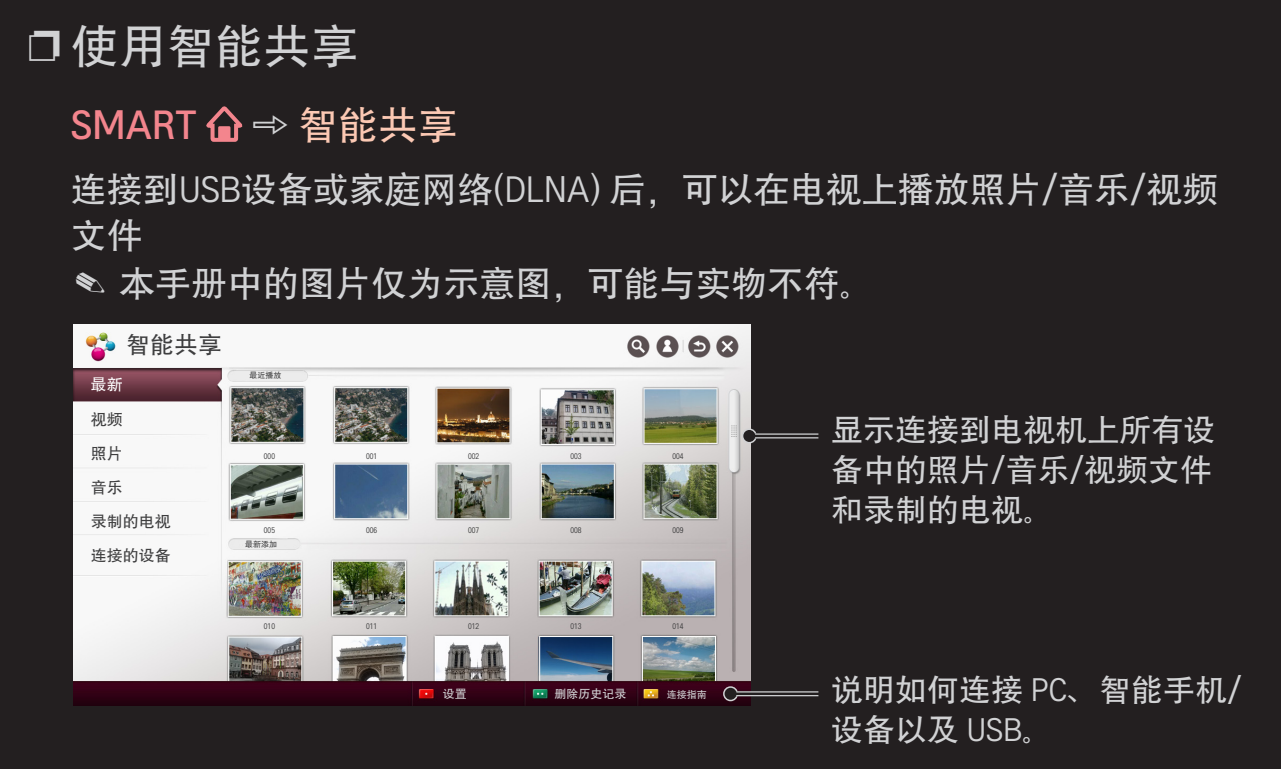
<style>
.page{position:relative;width:1281px;height:769px;background:#fff}
.page>*{position:absolute;margin:0;border:0;box-sizing:border-box;transform-origin:0 0}
.t1{font:48px "LG Display";color:#d1d2d4}
.t2{font:40px "LG Display";color:#f3858d}
.t3{font:40px "LG Display";color:#fcc9b4}
.t4{font:36px/46.8px "LG Display Light";color:#d1d2d4}
.t5{font:32px/40px "LG Display Light";color:#d1d2d4;text-align:justify}
.t6{font:24px "LG Display Light";color:#3e3e3f}
.t7{font:16px/34px "LG Display Light";color:#3e3e3f}
.t8{font:16px "LG Display Light";color:#fff}
.t9{font:12px "LG Display Light";color:#d1d2d4}
.t10{font:10px "LG Display Light";color:#d1d2d4}
.t11{font:8px "LG Display Light";color:#3e3e3f}
.s1{font-size:42px}
.s2{color:#d1d2d4}
</style>
<div class="page">
<div style="left:0;top:0;width:1280px;height:768px;background:#231f20"></div>
<svg style="left:206px;top:108px;width:37px;height:34px"></svg>
<img style="left:74px;top:324px;width:676px;height:380px">
<div style="left:741px;top:428px;width:15px;height:15px;border:3px solid #d1d2d4;border-radius:50%"></div>
<svg style="left:755px;top:434px;width:63px;height:3px"></svg>
<hr style="left:753px;top:437px;width:65px;height:1px;background:#d1d2d4">
<hr style="left:753px;top:433px;width:65px;height:1px;background:#d1d2d4">
<div style="left:743px;top:429px;width:12px;height:12px;background:#231f20;border-radius:50%"></div>
<div style="left:723px;top:685px;width:14px;height:15px;border:3px solid #d1d2d4;border-radius:50%"></div>
<svg style="left:736px;top:692px;width:82px;height:2px"></svg>
<hr style="left:734px;top:694px;width:84px;height:1px;background:#d1d2d4">
<hr style="left:734px;top:690px;width:84px;height:2px;background:#d1d2d4">
<div style="left:724px;top:687px;width:12px;height:12px;background:#231f20;border-radius:50%"></div>
<h1 class="t1" style="left:28px;top:9px;width:332px"><span class="s1">❐</span> 使用智能共享</h1>
<p class="t2" style="left:71px;top:95px;width:127px">SMART</p>
<p class="t3" style="left:252px;top:95px;width:208px"><span class="s2">➾</span> 智能共享</p>
<p class="t4" style="left:71px;top:163px;width:1148px">连接到USB设备或家庭网络(DLNA) 后，可以在电视上播放照片/音乐/视频文件<br>✎ 本手册中的图片仅为示意图，可能与实物不符。</p>
<p class="t6" style="left:126px;top:326px;width:97px">智能共享</p>
<p class="t8" style="left:91px;top:372px;width:33px">最新</p>
<p class="t7" style="left:91px;top:400px;width:81px">视频<br>照片<br>音乐<br>录制的电视连接的设备</p>
<p class="t11" style="left:249px;top:369px;width:34px">最近播放</p>
<p class="t11" style="left:264px;top:450px;width:13px">000</p>
<p class="t11" style="left:366px;top:450px;width:13px">001</p>
<p class="t11" style="left:468px;top:450px;width:13px">002</p>
<p class="t11" style="left:570px;top:450px;width:13px">003</p>
<p class="t11" style="left:672px;top:450px;width:13px">004</p>
<p class="t11" style="left:264px;top:524px;width:13px">005</p>
<p class="t11" style="left:366px;top:524px;width:13px">006</p>
<p class="t11" style="left:468px;top:524px;width:13px">007</p>
<p class="t11" style="left:570px;top:524px;width:13px">008</p>
<p class="t11" style="left:672px;top:524px;width:13px">009</p>
<p class="t11" style="left:245px;top:537px;width:33px">最新添加</p>
<p class="t11" style="left:264px;top:619px;width:13px">010</p>
<p class="t11" style="left:366px;top:619px;width:13px">011</p>
<p class="t11" style="left:468px;top:619px;width:13px">012</p>
<p class="t11" style="left:570px;top:619px;width:13px">013</p>
<p class="t11" style="left:672px;top:619px;width:13px">014</p>
<p class="t9" style="left:442px;top:684px;width:25px">设置</p>
<p class="t9" style="left:554px;top:684px;width:73px">删除历史记录</p>
<p class="t10" style="left:666px;top:686px;width:41px">连接指南</p>
<p class="t5" style="left:831px;top:407px;width:385px">显示连接到电视机上所有设备中的照片/音乐/视频文件和录制的电视。</p>
<p class="t5" style="left:831px;top:666px;width:412px">说明如何连接 PC、智能手机/设备以及 USB。</p>
</div>
